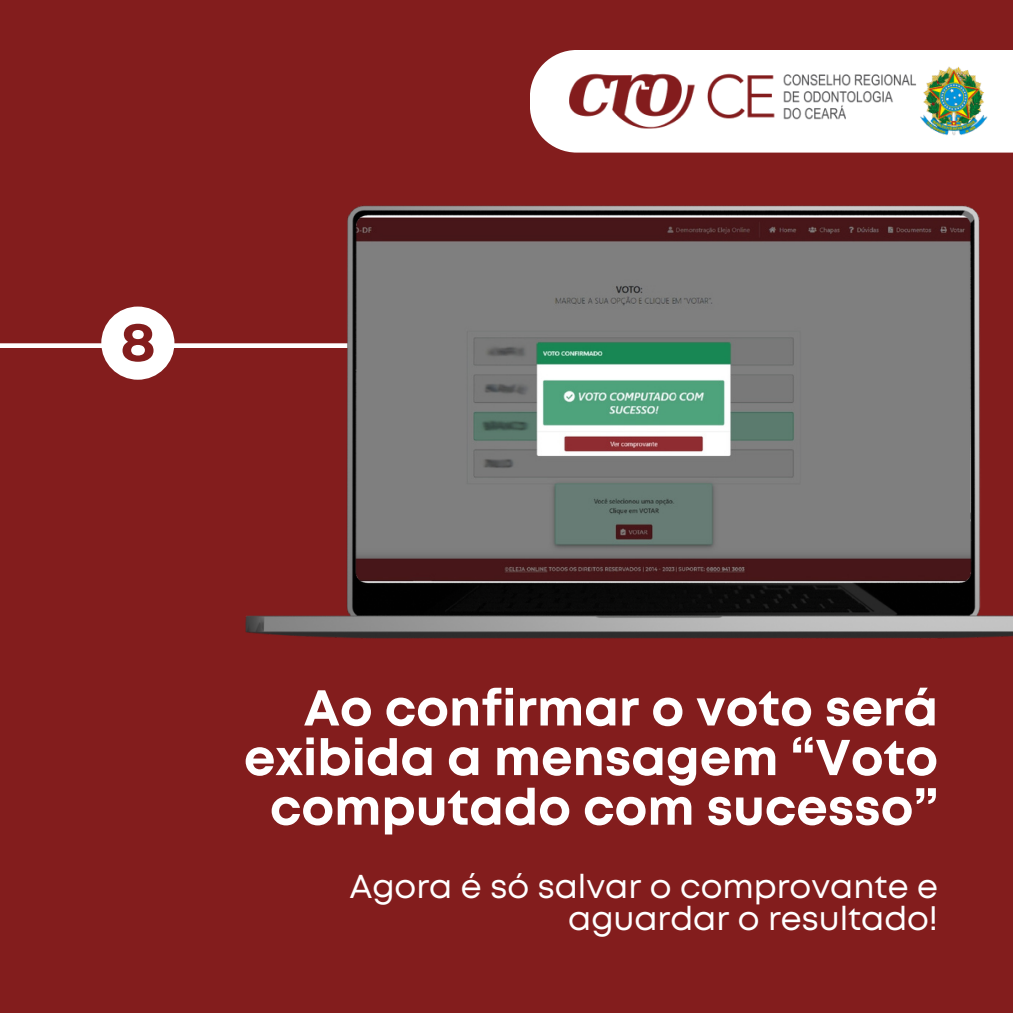
<style>
.page{position:relative;width:1013px;height:1013px;background:#fff}
.page>*{position:absolute;margin:0;border:0;box-sizing:border-box;transform-origin:0 0}
.t1{font:700 52.5px "Montserrat";color:#831d1d}
.t2{font:700 50.25px/49.6px "Mont";color:#fff;text-align:right}
.t3{font:33px/32.4px "Mont";color:#fff;text-align:right}
</style>
<div class="page">
<div style="left:0;top:0;width:1012px;height:1012px;background:#831d1d"></div>
<div style="left:0;top:343px;width:452px;height:5px;background:#fff"></div>
<img style="left:245px;top:205px;width:767px;height:434px">
<div style="left:101px;top:306px;width:73px;height:74px;background:#fff;border-radius:50%"></div>
<div style="left:530px;top:50px;width:482px;height:103px;background:#fff"></div>
<img style="left:569px;top:66px;width:419px;height:70px">
<p class="t1" style="left:121px;top:310px;width:36px">8</p>
<p class="t2" style="left:244px;top:687px;width:695px">Ao confirmar o voto será exibida a mensagem “Voto computado com sucesso”</p>
<p class="t3" style="left:349px;top:872px;width:590px">Agora é só salvar o comprovante e aguardar o resultado!</p>
</div>
